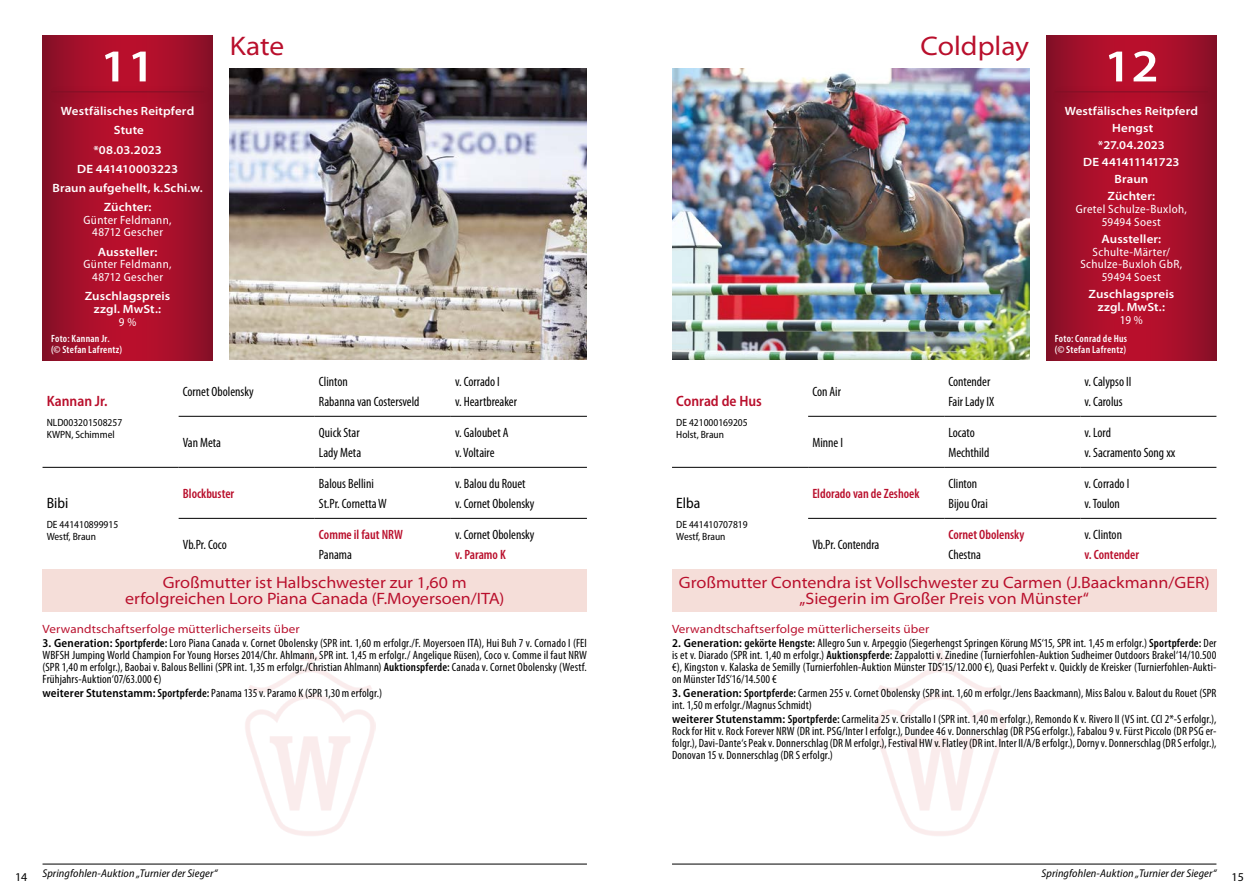
<style>
.page{position:relative;width:1259px;height:893px;background:#fff}
.page>*{position:absolute;margin:0;border:0;box-sizing:border-box;transform-origin:0 0}
.t1{font:600 45.9px "Myriad Pro";color:#fff;scale:1.11 1}
.t2{font:semi-expanded 27px "Myriad Pro";color:#b90f2c}
.t3{font:semi-expanded 16.5px/16.5px "Myriad Pro";color:#b90f2c;text-align:center}
.t4{font:600 semi-condensed 15px "Myriad Pro";color:#b90f2c}
.t5{font:semi-condensed 15px "Myriad Pro";color:#000}
.t6{font:condensed 13.5px/19.8px "Myriad Pro";color:#000}
.t7{font:600 condensed 13.5px "Myriad Pro";color:#b90f2c}
.t8{font:condensed 12px/12px "Myriad Pro";letter-spacing:.01em;color:#000;text-align:justify}
.t9{font:600 semi-expanded 12px/19.2px "Myriad Pro";letter-spacing:.01em;color:#fff;text-align:center}
.t10{font:semi-condensed 12px/12.8px "Myriad Pro";letter-spacing:.03em;color:#fff;text-align:center}
.t11{font:semi-expanded 12px "Myriad Pro";letter-spacing:.01em;color:#b90f2c}
.t12{font:12px "Myriad Pro";color:#000}
.t13{font:italic semi-condensed 11.25px "Myriad Pro";letter-spacing:.01em;color:#000}
.t14{font:semi-condensed 10.5px/12px "Myriad Pro";color:#000}
.t15{font:600 condensed 10.5px/10.5px "Myriad Pro";letter-spacing:.03em;color:#fff}
.s1{font-weight:600;font-stretch:semi-condensed}
.s2{font-weight:600}
</style>
<div class="page">
<hr style="left:672px;top:864px;width:544px;height:1px;background:#000">
<hr style="left:43px;top:864px;width:544px;height:1px;background:#000">
<img style="left:230px;top:68px;width:357px;height:292px">
<svg style="left:43px;top:35px;width:170px;height:325px;background:#a50f2a"></svg>
<div style="left:46px;top:86px;width:169px;height:18px;background:#000;opacity:.4"></div>
<hr style="left:51px;top:91px;width:153px;height:1px;background:#7f0f25">
<hr style="left:179px;top:416px;width:136px;height:1px;background:#000">
<hr style="left:315px;top:416px;width:136px;height:1px;background:#000">
<hr style="left:451px;top:416px;width:136px;height:1px;background:#000">
<hr style="left:43px;top:467px;width:136px;height:1px;background:#000">
<hr style="left:179px;top:467px;width:136px;height:1px;background:#000">
<hr style="left:315px;top:467px;width:136px;height:1px;background:#000">
<hr style="left:451px;top:467px;width:136px;height:1px;background:#000">
<hr style="left:179px;top:518px;width:136px;height:1px;background:#000">
<hr style="left:315px;top:518px;width:136px;height:1px;background:#000">
<hr style="left:451px;top:518px;width:136px;height:1px;background:#000">
<div style="left:43px;top:569px;width:544px;height:42px;background:#f5ded9"></div>
<img style="left:672px;top:68px;width:357px;height:292px">
<svg style="left:1046px;top:35px;width:170px;height:325px;background:#a50f2a"></svg>
<div style="left:1050px;top:86px;width:168px;height:18px;background:#000;opacity:.4"></div>
<hr style="left:1054px;top:91px;width:154px;height:1px;background:#7f0f25">
<hr style="left:808px;top:416px;width:136px;height:1px;background:#000">
<hr style="left:944px;top:416px;width:136px;height:1px;background:#000">
<hr style="left:1080px;top:416px;width:136px;height:1px;background:#000">
<hr style="left:672px;top:467px;width:136px;height:1px;background:#000">
<hr style="left:808px;top:467px;width:136px;height:1px;background:#000">
<hr style="left:944px;top:467px;width:136px;height:1px;background:#000">
<hr style="left:1080px;top:467px;width:136px;height:1px;background:#000">
<hr style="left:808px;top:518px;width:136px;height:1px;background:#000">
<hr style="left:944px;top:518px;width:136px;height:1px;background:#000">
<hr style="left:1080px;top:518px;width:136px;height:1px;background:#000">
<div style="left:672px;top:569px;width:544px;height:42px;background:#f5ded9"></div>
<h1 class="t1" style="left:100px;top:37px;width:51px">11</h1>
<h2 class="t2" style="left:230px;top:29px;width:56px">Kate</h2>
<h2 class="t2" style="left:920px;top:29px;width:110px">Coldplay</h2>
<h1 class="t1" style="left:1104px;top:37px;width:51px">12</h1>
<p class="t9" style="left:52px;top:101px;width:152px">Westfälisches Reitpferd<br>Stute<br>*08.03.2023<br>DE 441410003223<br>Braun aufgehellt, k.Schi.w.<br>Züchter:</p>
<p class="t10" style="left:84px;top:213px;width:90px">Günter Feldmann,<br>48712 Gescher</p>
<p class="t9" style="left:98px;top:242px;width:61px">Aussteller:</p>
<p class="t10" style="left:84px;top:258px;width:90px">Günter Feldmann,<br>48712 Gescher</p>
<p class="t9" style="left:85px;top:289px;width:87px;line-height:12.8px">Zuschlagspreis zzgl. MwSt.:</p>
<p class="t10" style="left:119px;top:315px;width:19px">9 %</p>
<p class="t9" style="left:1064px;top:102px;width:135px;line-height:17px">Westfälisches Reitpferd<br>Hengst<br>*27.04.2023<br>DE 441411141723<br>Braun<br>Züchter:</p>
<p class="t10" style="left:1075px;top:203px;width:113px">Gretel Schulze-Buxloh,<br>59494 Soest</p>
<p class="t9" style="left:1101px;top:229px;width:61px">Aussteller:</p>
<p class="t10" style="left:1080px;top:245px;width:103px">Schulte-Märter/<br>Schulze-Buxloh GbR,<br>59494 Soest</p>
<p class="t9" style="left:1088px;top:287px;width:87px;line-height:12.8px">Zuschlagspreis zzgl. MwSt.:</p>
<p class="t10" style="left:1120px;top:313px;width:24px">19 %</p>
<p class="t15" style="left:51px;top:333px;width:73px">Foto: Kannan Jr.<br>(© Stefan Lafrentz)</p>
<p class="t15" style="left:1054px;top:333px;width:74px">Foto: Conrad de Hus (© Stefan Lafrentz)</p>
<p class="t4" style="left:47px;top:391px;width:62px">Kannan Jr.</p>
<p class="t14" style="left:47px;top:416px;width:77px">NLD003201508257<br>KWPN, Schimmel</p>
<p class="t6" style="left:183px;top:381px;width:72px">Cornet Obolensky</p>
<p class="t6" style="left:319px;top:371px;width:102px">Clinton<br>Rabanna van Costersveld</p>
<p class="t6" style="left:455px;top:371px;width:63px">v. Corrado I<br>v. Heartbreaker</p>
<p class="t6" style="left:183px;top:432px;width:40px">Van Meta</p>
<p class="t6" style="left:319px;top:422px;width:44px">Quick Star<br>Lady Meta</p>
<p class="t6" style="left:455px;top:422px;width:55px">v. Galoubet A v. Voltaire</p>
<p class="t4" style="left:676px;top:391px;width:87px">Conrad de Hus</p>
<p class="t14" style="left:676px;top:416px;width:73px">DE 421000169205<br>Holst, Braun</p>
<p class="t6" style="left:812px;top:381px;width:30px">Con Air</p>
<p class="t6" style="left:948px;top:371px;width:47px">Contender<br>Fair Lady IX</p>
<p class="t6" style="left:1084px;top:371px;width:48px">v. Calypso II v. Carolus</p>
<p class="t6" style="left:812px;top:432px;width:32px">Minne I</p>
<p class="t6" style="left:948px;top:422px;width:42px">Locato<br>Mechthild</p>
<p class="t6" style="left:1084px;top:422px;width:92px">v. Lord<br>v. Sacramento Song xx</p>
<p class="t5" style="left:47px;top:494px;width:23px">Bibi</p>
<p class="t14" style="left:47px;top:519px;width:73px">DE 441410899915<br>Westf, Braun</p>
<p class="t7" style="left:183px;top:485px;width:53px">Blockbuster</p>
<p class="t6" style="left:319px;top:473px;width:69px">Balous Bellini<br>St.Pr. Cornetta W</p>
<p class="t6" style="left:455px;top:473px;width:81px">v. Balou du Rouet v. Cornet Obolensky</p>
<p class="t6" style="left:183px;top:534px;width:46px">Vb.Pr. Coco</p>
<p class="t7" style="left:319px;top:526px;width:85px">Comme il faut NRW</p>
<p class="t6" style="left:319px;top:544px;width:34px">Panama</p>
<p class="t6" style="left:455px;top:525px;width:81px">v. Cornet Obolensky</p>
<p class="t7" style="left:455px;top:546px;width:52px">v. Paramo K</p>
<p class="t5" style="left:676px;top:494px;width:26px">Elba</p>
<p class="t14" style="left:676px;top:519px;width:73px">DE 441410707819<br>Westf, Braun</p>
<p class="t7" style="left:812px;top:485px;width:109px">Eldorado van de Zeshoek</p>
<p class="t6" style="left:948px;top:473px;width:41px">Clinton<br>Bijou Orai</p>
<p class="t6" style="left:1084px;top:473px;width:46px">v. Corrado I v. Toulon</p>
<p class="t6" style="left:812px;top:534px;width:69px">Vb.Pr. Contendra</p>
<p class="t7" style="left:948px;top:526px;width:77px">Cornet Obolensky</p>
<p class="t6" style="left:948px;top:544px;width:34px">Chestna</p>
<p class="t6" style="left:1084px;top:525px;width:39px">v. Clinton</p>
<p class="t7" style="left:1084px;top:546px;width:56px">v. Contender</p>
<h3 class="t3" style="left:125px;top:574px;width:381px">Großmutter ist Halbschwester zur 1,60 m erfolgreichen Loro Piana Canada (F.Moyersoen/ITA)</h3>
<h3 class="t3" style="left:679px;top:574px;width:532px">Großmutter Contendra ist Vollschwester zu Carmen (J.Baackmann/GER) „Siegerin im Großer Preis von Münster“</h3>
<p class="t11" style="left:43px;top:621px;width:259px">Verwandtschaftserfolge mütterlicherseits über</p>
<p class="t8" style="left:43px;top:637px;width:546px"><span class="s1">3. Generation:</span> <span class="s2">Sportpferde:</span> Loro Piana Canada v. Cornet Obolensky (SPR int. 1,60 m erfolgr./F. Moyersoen ITA), Hui Buh 7 v. Cornado I (FEI WBFSH Jumping World Champion For Young Horses 2014/Chr. Ahlmann, SPR int. 1,45 m erfolgr./ Angelique Rüsen), Coco v. Comme il faut NRW (SPR 1,40 m erfolgr.), Baobai v. Balous Bellini (SPR int. 1,35 m erfolgr./Christian Ahlmann) <span class="s2">Auktionspferde:</span> Canada v. Cornet Obolensky (Westf.<br>Frühjahrs-Auktion‘07/63.000 €)</p>
<p class="t8" style="left:43px;top:687px;width:341px"><span class="s1">weiterer Stutenstamm:</span><span class="s2">Sportpferde:</span> Panama 135 v. Paramo K (SPR 1,30 m erfolgr.)</p>
<p class="t11" style="left:672px;top:621px;width:259px">Verwandtschaftserfolge mütterlicherseits über</p>
<p class="t8" style="left:672px;top:637px;width:546px"><span class="s1">2. Generation:</span> <span class="s2">gekörte Hengste:</span> Allegro Sun v. Arpeggio (Siegerhengst Springen Körung MS‘15, SPR int. 1,45 m erfolgr.) <span class="s2">Sportpferde:</span> Der is et v. Diarado (SPR int. 1,40 m erfolgr.) <span class="s2">Auktionspferde:</span> Zappalotti v. Zinedine (Turnierfohlen-Auktion Sudheimer Outdoors Brakel‘14/10.500 €), Kingston v. Kalaska de Semilly (Turnierfohlen-Auktion Münster TDS‘15/12.000 €), Quasi Perfekt v. Quickly de Kreisker (Turnierfohlen-Aukti&shy;on Münster TdS‘16/14.500 €</p>
<p class="t8" style="left:672px;top:687px;width:546px"><span class="s1">3. Generation:</span> <span class="s2">Sportpferde:</span> Carmen 255 v. Cornet Obolensky (SPR int. 1,60 m erfolgr./Jens Baackmann), Miss Balou v. Balout du Rouet (SPR int. 1,50 m erfolgr./Magnus Schmidt)</p>
<p class="t8" style="left:672px;top:713px;width:546px"><span class="s1">weiterer Stutenstamm:</span> <span class="s2">Sportpferde:</span> Carmelita 25 v. Cristallo I (SPR int. 1,40 m erfolgr.), Remondo K v. Rivero II (VS int. CCI 2*-S erfolgr.), Rock for Hit v. Rock Forever NRW (DR int. PSG/Inter I erfolgr.), Dundee 46 v. Donnerschlag (DR PSG erfolgr.), Fabalou 9 v. Fürst Piccolo (DR PSG er&shy;folgr.), Davi-Dante‘s Peak v. Donnerschlag (DR M erfolgr.), Festival HW v. Flatley (DR int. Inter II/A/B erfolgr.), Dorny v. Donnerschlag (DR S erfolgr.), Donovan 15 v. Donnerschlag (DR S erfolgr.)</p>
<p class="t13" style="left:43px;top:866px;width:176px">Springfohlen-Auktion „Turnier der Sieger“</p>
<p class="t13" style="left:1041px;top:866px;width:176px">Springfohlen-Auktion „Turnier der Sieger“</p>
<p class="t12" style="left:15px;top:869px;width:14px">14</p>
<p class="t12" style="left:1231px;top:869px;width:14px">15</p>
</div>
